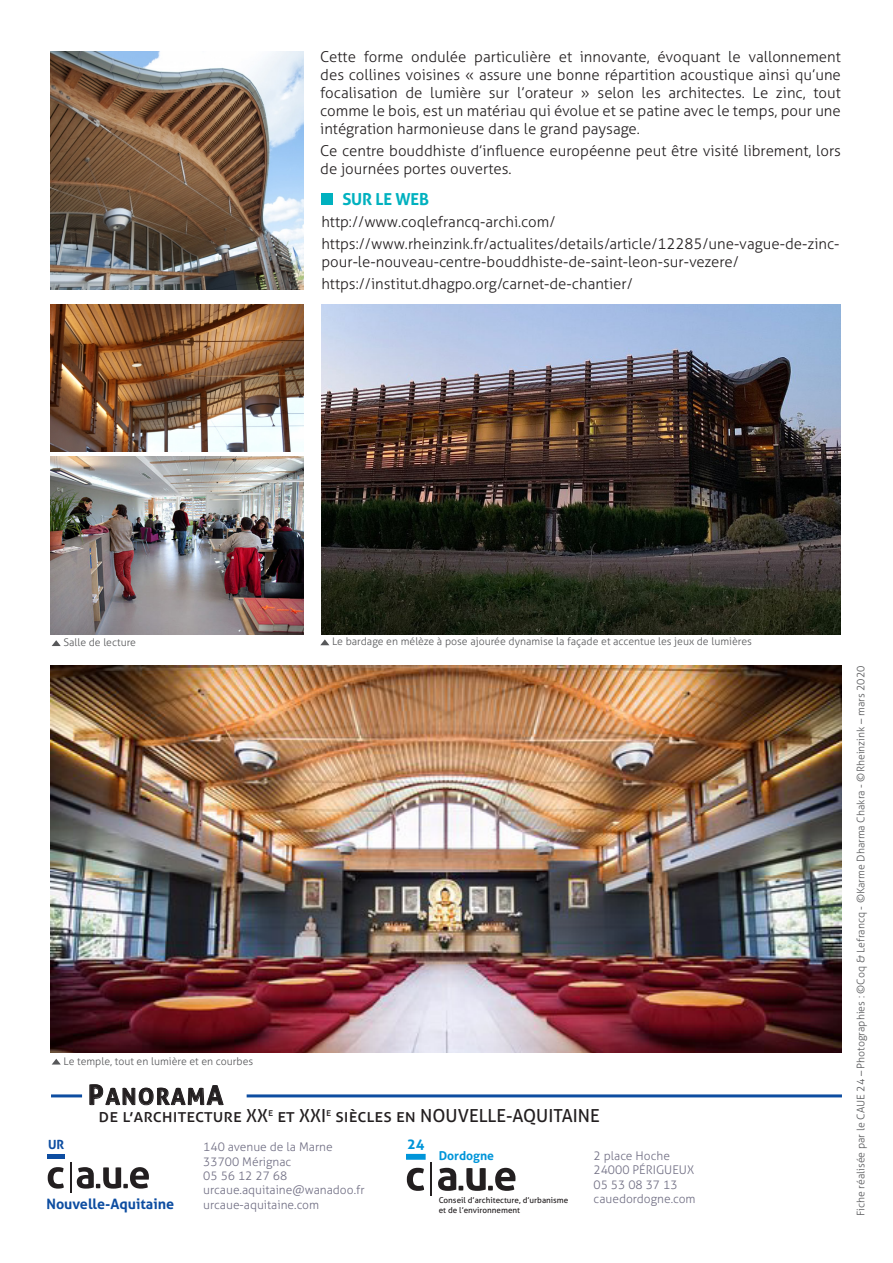
<style>
.page{position:relative;width:893px;height:1263px;background:#fff}
.page>*{position:absolute;margin:0;border:0;box-sizing:border-box;transform-origin:0 0}
.t1{font:700 22.2px "Aller";letter-spacing:.075em;color:#231f20}
.t2{font:18px "Aller";color:#231f20}
.t3{font:700 16.5px "Aller";letter-spacing:-.01em;color:#00b1bf}
._05_TITRE_4{font:300 15px/18px "Aller";color:#231f20}
.t4{font:700 14.4px "Aller";color:#0095d9}
.t5{font:700 14.25px "Aller";color:#0d4da1}
.t6{font:700 12.6px "Aller";color:#0d4da1}
.t7{font:700 12.15px "Aller";color:#0095d9}
.t8{font:300 12px "Aller";color:#727085}
._06_LEGENDE_PHOTO{font:300 10.5px "Aller";color:#57585a}
.t9{font:8.1px/9.8px "Aller";color:#231f20}
.s1{font-size:26.85px}
.s2{font-size:25.95px}
</style>
<div class="page">
<img style="left:51px;top:665px;width:791px;height:388px">
<svg style="left:90px;top:1084px;width:133px;height:21px"></svg>
<hr style="left:247px;top:1094px;width:595px;height:3px;background:#0d4da1">
<hr style="left:51px;top:1094px;width:31px;height:3px;background:#0d4da1">
<hr style="left:70px;top:1162px;width:1px;height:31px;background:#231f20">
<svg style="left:48px;top:1167px;width:16px;height:21px"></svg>
<svg style="left:77px;top:1167px;width:72px;height:21px"></svg>
<div style="left:47px;top:1154px;width:18px;height:5px;background:#0d4da1"></div>
<hr style="left:431px;top:1163px;width:1px;height:33px;background:#231f20">
<svg style="left:407px;top:1168px;width:17px;height:23px"></svg>
<svg style="left:438px;top:1168px;width:77px;height:23px"></svg>
<div style="left:407px;top:1154px;width:18px;height:5px;background:#0095d9"></div>
<svg style="left:52px;top:640px;width:9px;height:6px"></svg>
<svg style="left:320px;top:639px;width:9px;height:6px"></svg>
<svg style="left:52px;top:1059px;width:9px;height:5px"></svg>
<div style="left:321px;top:193px;width:12px;height:12px;background:#00b1bf"></div>
<img style="left:321px;top:305px;width:520px;height:329px">
<img style="left:50px;top:456px;width:253px;height:178px">
<img style="left:50px;top:51px;width:253px;height:238px">
<img style="left:50px;top:305px;width:253px;height:147px">
<p class="_05_TITRE_4" style="left:320px;top:48px;width:522px;text-align:justify">Cette forme ondulée particulière et innovante, évoquant le vallonnement des collines voisines « assure une bonne répartition acoustique ainsi qu’une focalisation de lumière sur l’orateur » selon les architectes. Le zinc, tout comme le bois, est un matériau qui évolue et se patine avec le temps, pour une intégration harmonieuse dans le grand paysage.</p>
<p class="_05_TITRE_4" style="left:320px;top:142px;width:522px">Ce centre bouddhiste d’influence européenne peut être visité librement, lors de journées portes ouvertes.</p>
<p class="t3" style="left:342px;top:189px;width:88px">SUR LE WEB</p>
<p class="_05_TITRE_4" style="left:321px;top:213px;width:236px">http://www.coqlefrancq-archi.com/</p>
<p class="_05_TITRE_4" style="left:321px;top:235px;width:520px">https://www.rheinzink.fr/actualites/details/article/12285/une-vague-de-zinc&shy;pour-le-nouveau-centre-bouddhiste-de-saint-leon-sur-vezere/</p>
<p class="_05_TITRE_4" style="left:321px;top:275px;width:313px">https://institut.dhagpo.org/carnet-de-chantier/</p>
<p class="_06_LEGENDE_PHOTO" style="left:63px;top:636px;width:74px">Salle de lecture</p>
<p class="_06_LEGENDE_PHOTO" style="left:332px;top:635px;width:421px">Le bardage en mélèze à pose ajourée dynamise la façade et accentue les jeux de lumières</p>
<p class="_06_LEGENDE_PHOTO" style="left:63px;top:1054px;width:191px">Le temple, tout en lumière et en courbes</p>
<p class="t1" style="left:88px;top:1083px;width:137px"><span class="s1">P</span>ANORAM<span class="s2">A</span></p>
<p class="t8" style="left:203px;top:1140px;width:131px">140 avenue de la Marne</p>
<p class="t8" style="left:203px;top:1154px;width:90px">33700 Mérignac</p>
<p class="t8" style="left:203px;top:1168px;width:85px">05 56 12 27 68</p>
<p class="t8" style="left:203px;top:1183px;width:163px">urcaue.aquitaine@wanadoo.fr</p>
<p class="t5" style="left:46px;top:1195px;width:129px">Nouvelle-Aquitaine</p>
<p class="t8" style="left:203px;top:1197px;width:117px">urcaue-aquitaine.com</p>
<p class="t2" style="left:99px;top:1105px;width:503px">de l’architecture XX<sup>e</sup> et XXI<sup>e</sup> siècles en NOUVELLE-AQUITAINE</p>
<p class="t8" style="left:594px;top:1148px;width:78px">2 place Hoche</p>
<p class="t8" style="left:594px;top:1162px;width:102px">24000 PÉRIGUEUX</p>
<p class="t8" style="left:594px;top:1177px;width:85px">05 53 08 37 13</p>
<p class="t8" style="left:594px;top:1191px;width:104px">cauedordogne.com</p>
<p class="t4" style="left:407px;top:1135px;width:19px">24</p>
<p class="t6" style="left:48px;top:1137px;width:18px">UR</p>
<p class="t7" style="left:439px;top:1148px;width:57px">Dordogne</p>
<p class="t9" style="left:439px;top:1196px;width:131px">Conseil d’architecture, d’urbanisme et de l’environnement</p>
<p class="_06_LEGENDE_PHOTO" style="left:854px;top:1216px;width:552px;rotate:-90deg">Fiche réalisée par le CAUE 24 – Photographies : ©Coq &amp; Lefrancq - ©Karme Dharma Chakra - ©Rheinzink – mars 2020</p>
</div>
